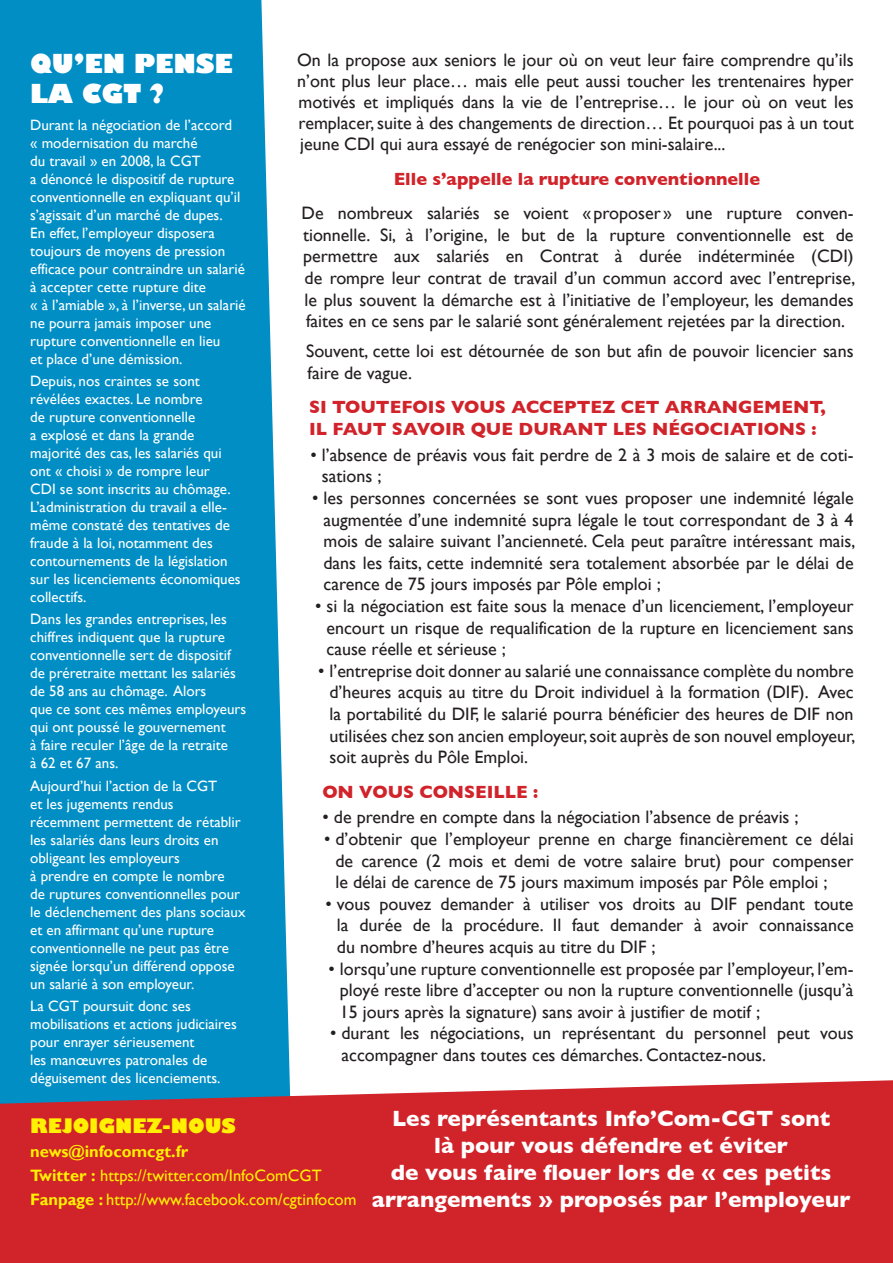
<style>
.page{position:relative;width:893px;height:1263px;background:#fff}
.page>*{position:absolute;margin:0;border:0;box-sizing:border-box;transform-origin:0 0}
.t1{font:800 25.5px/30px "Gill Sans";color:#fff}
.t2{font:700 22.5px "Gill Sans";color:#fff}
.t3{font:800 19.5px "Gill Sans";color:#fff101}
.t4{font:18px/21.6px "Gill Sans";color:#231f20;text-align:justify}
.t5{font:700 18px/21.6px "Gill Sans";color:#d1232a}
.t6{font:16.5px/24px "Gill Sans";color:#fff101}
.t7{font:15px/18px "Gill Sans";color:#fff}
.s1{font-weight:700}
</style>
<div class="page">
<div style="left:0;top:0;width:290px;height:1080px;background:#008ec5"></div>
<div style="left:0;top:1080px;width:893px;height:183px;background:#d1232a"></div>
<p class="t4" style="left:297px;top:50px;width:558px;line-height:21px">On la propose aux seniors le jour où on veut leur faire comprendre qu’ils n’ont plus leur place… mais elle peut aussi toucher les trentenaires hyper motivés et impliqués dans la vie de l’entreprise… le jour où on veut les remplacer, suite à des changements de direction… Et pourquoi pas à un tout jeune CDI qui aura essayé de renégocier son mini-salaire...</p>
<p class="t5" style="left:394px;top:168px;width:368px">Elle s’appelle la rupture conventionnelle</p>
<p class="t4" style="left:302px;top:202px;width:555px">De nombreux salariés se voient « proposer » une rupture conven&shy;tionnelle. Si, à l’origine, le but de la rupture conventionnelle est de permettre aux salariés en Contrat à durée indéterminée (CDI) de rompre leur contrat de travail d’un commun accord avec l’entreprise, le plus souvent la démarche est à l’initiative de l’employeur, les demandes faites en ce sens par le salarié sont généralement rejetées par la direction.</p>
<p class="t4" style="left:306px;top:340px;width:549px">Souvent, cette loi est détournée de son but afin de pouvoir licencier sans faire de vague.</p>
<p class="t5" style="left:309px;top:396px;width:518px">Si toutefois vous acceptez cet arrangement, il faut savoir que durant les négociationS :</p>
<p class="t4" style="left:322px;top:444px;width:533px;text-indent:-11px">• l’absence de préavis vous fait perdre de 2 à 3 mois de salaire et de coti&shy;sations ;</p>
<p class="t4" style="left:323px;top:487px;width:533px;text-indent:-11px">• les personnes concernées se sont vues proposer une indemnité légale augmentée d’une indemnité supra légale le tout correspondant de 3 à 4 mois de salaire suivant l’ancienneté. Cela peut paraître intéressant mais, dans les faits, cette indemnité sera totalement absorbée par le délai de carence de 75 jours imposés par Pôle emploi ;</p>
<p class="t4" style="left:326px;top:595px;width:529px;text-indent:-11px">• si la négociation est faite sous la menace d’un licenciement, l’employeur encourt un risque de requalification de la rupture en licenciement sans cause réelle et sérieuse ;</p>
<p class="t4" style="left:329px;top:660px;width:527px;text-indent:-11px">• l’entreprise doit donner au salarié une connaissance complète du nombre d’heures acquis au titre du Droit individuel à la formation (DIF). Avec la portabilité du DIF, le salarié pourra bénéficier des heures de DIF non utilisées chez son ancien employeur, soit auprès de son nouvel employeur, soit auprès du Pôle Emploi.</p>
<p class="t5" style="left:323px;top:780px;width:217px">On vous conseille :</p>
<p class="t4" style="left:323px;top:806px;width:478px">• de prendre en compte dans la négociation l’absence de préavis ;</p>
<p class="t4" style="left:335px;top:828px;width:520px;text-indent:-11px">• d’obtenir que l’employeur prenne en charge financièrement ce délai de carence (2 mois et demi de votre salaire brut) pour compenser le délai de carence de 75 jours maximum imposés par Pôle emploi ;</p>
<p class="t4" style="left:337px;top:893px;width:518px;text-indent:-11px">• vous pouvez demander à utiliser vos droits au DIF pendant toute la durée de la procédure. Il faut demander à avoir connaissance du nombre d’heures acquis au titre du DIF ;</p>
<p class="t4" style="left:340px;top:957px;width:515px;text-indent:-11px">• lorsqu’une rupture conventionnelle est proposée par l’employeur, l’em&shy;ployé reste libre d’accepter ou non la rupture conventionnelle (jusqu’à 15 jours après la signature) sans avoir à justifier de motif ;</p>
<p class="t4" style="left:341px;top:1022px;width:514px;text-indent:-11px">• durant les négociations, un représentant du personnel peut vous accompagner dans toutes ces démarches. Contactez-nous.</p>
<h1 class="t1" style="left:30px;top:51px;width:204px">QU’EN PENSE<br>LA CGT ?</h1>
<p class="t7" style="left:30px;top:116px;width:217px">Durant la négociation de l’accord<br>« modernisation du marché<br>du travail » en 2008, la CGT<br>a dénoncé le dispositif de rupture conventionnelle en expliquant qu’il s’agissait d’un marché de dupes.<br>En effet, l’employeur disposera toujours de moyens de pression efficace pour contraindre un salarié à accepter cette rupture dite<br>« à l’amiable », à l’inverse, un salarié ne pourra jamais imposer une rupture conventionnelle en lieu<br>et place d’une démission.</p>
<p class="t7" style="left:30px;top:372px;width:212px">Depuis, nos craintes se sont révélées exactes. Le nombre<br>de rupture conventionnelle<br>a explosé et dans la grande majorité des cas, les salariés qui ont « choisi » de rompre leur<br>CDI se sont inscrits au chômage.<br>L’administration du travail a elle&shy;même constaté des tentatives de fraude à la loi, notamment des contournements de la législation sur les licenciements économiques collectifs.</p>
<p class="t7" style="left:30px;top:611px;width:218px">Dans les grandes entreprises, les chiffres indiquent que la rupture conventionnelle sert de dispositif de préretraite mettant les salariés de 58 ans au chômage. Alors<br>que ce sont ces mêmes employeurs qui ont poussé le gouvernement<br>à faire reculer l’âge de la retraite<br>à 62 et 67 ans.</p>
<p class="t7" style="left:30px;top:777px;width:217px">Aujourd’hui l’action de la CGT<br>et les jugements rendus récemment permettent de rétablir les salariés dans leurs droits en obligeant les employeurs<br>à prendre en compte le nombre<br>de ruptures conventionnelles pour le déclenchement des plans sociaux et en affirmant qu’une rupture conventionnelle ne peut pas être signée lorsqu’un différend oppose un salarié à son employeur.</p>
<p class="t7" style="left:30px;top:997px;width:208px">La CGT poursuit donc ses mobilisations et actions judiciaires pour enrayer sérieusement<br>les manœuvres patronales de déguisement des licenciements.</p>
<p class="t3" style="left:30px;top:1114px;width:207px">REJOIGNEZ-NOUS</p>
<p class="t6" style="left:30px;top:1140px;width:328px"><span class="s1">news@infocomcgt.fr<br>Twitter :</span> https://twitter.com/InfoComCGT<br><span class="s1">Fanpage :</span> http://www.facebook.com/cgtinfocom</p>
<p class="t2" style="left:392px;top:1105px;width:348px">Les représentants I nfo’Com-CGT</p>
<p class="t2" style="left:780px;top:1105px;width:52px">sont</p>
<p class="t2" style="left:434px;top:1132px;width:355px">là pour vous défendre et éviter</p>
<p class="t2" style="left:391px;top:1159px;width:442px">de vous faire flouer lors de « ces petits</p>
<p class="t2" style="left:372px;top:1186px;width:480px">arrangements » proposés par l’employeur</p>
</div>
